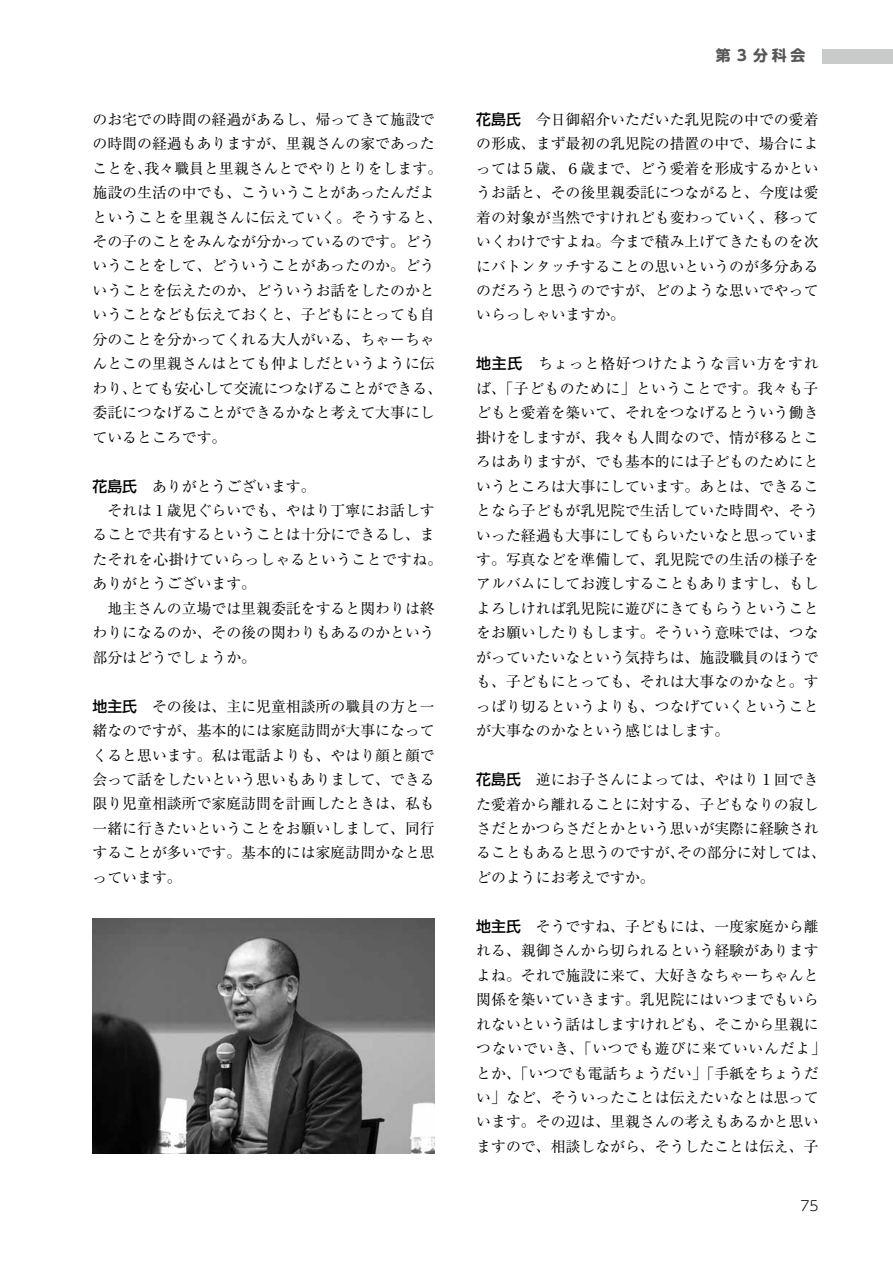
<style>
.page{position:relative;width:893px;height:1263px;background:#fff}
.page>*{position:absolute;margin:0;border:0;box-sizing:border-box;transform-origin:0 0}
.t1{font:14.85px/24.5px "Ryumin Pro";color:#000}
.t2{font:14.85px "Ryumin Pro";letter-spacing:.025em;color:#000}
.t3{font:700 14.85px "UD Shin M Go Pro";letter-spacing:.25em;color:#595757}
.t4{font:300 13.8px "UD Shin M Go Pro";color:#000}
.s1{font-family:"Shin Go Pro";font-weight:500}
</style>
<div class="page">
<div style="left:822px;top:49px;width:71px;height:15px;background:#c9caca"></div>
<img style="left:92px;top:918px;width:343px;height:235px">
<p class="t1" style="left:92px;top:106px;width:351px">のお宅での時間の経過があるし、帰ってきて施設での時間の経過もありますが、里親さんの家であったことを、我々職員と里親さんとでやりとりをします。施設の生活の中でも、こういうことがあったんだよということを里親さんに伝えていく。そうすると、その子のことをみんなが分かっているのです。どういうことをして、どういうことがあったのか。どういうことを伝えたのか、どういうお話をしたのかということなども伝えておくと、子どもにとっても自分のことを分かってくれる大人がいる、ちゃーちゃんとこの里親さんはとても仲よしだというように伝わり、とても安心して交流につなげることができる、委託につなげることができるかなと考えて大事にしているところです。</p>
<p class="t1" style="left:92px;top:473px;width:225px"><span class="s1">花島氏　</span>ありがとうございます。</p>
<p class="t1" style="left:107px;top:497px;width:329px">それは１歳児ぐらいでも、やはり丁寧にお話しす</p>
<p class="t1" style="left:92px;top:522px;width:344px">ることで共有するということは十分にできるし、ま</p>
<p class="t2" style="left:92px;top:548px;width:351px">たそれを心掛けていらっしゃるということですね。</p>
<p class="t1" style="left:92px;top:570px;width:165px">ありがとうございます。</p>
<p class="t1" style="left:107px;top:595px;width:329px">地主さんの立場では里親委託をすると関わりは終</p>
<p class="t1" style="left:92px;top:619px;width:344px">わりになるのか、その後の関わりもあるのかという</p>
<p class="t1" style="left:92px;top:644px;width:165px">部分はどうでしょうか。</p>
<p class="t1" style="left:92px;top:693px;width:344px;text-align:justify"><span class="s1">地主氏　</span>その後は、主に児童相談所の職員の方と一緒なのですが、基本的には家庭訪問が大事になってくると思います。私は電話よりも、やはり顔と顔で会って話をしたいという思いもありまして、できる限り児童相談所で家庭訪問を計画したときは、私も一緒に行きたいということをお願いしまして、同行することが多いです。基本的には家庭訪問かなと思っています。</p>
<p class="t3" style="left:716px;top:43px;width:91px">第３分科会</p>
<p class="t1" style="left:476px;top:106px;width:344px;text-align:justify"><span class="s1">花島氏　</span>今日御紹介いただいた乳児院の中での愛着の形成、まず最初の乳児院の措置の中で、場合によっては５歳、６歳まで、どう愛着を形成するかというお話と、その後里親委託につながると、今度は愛着の対象が当然ですけれども変わっていく、移っていくわけですよね。今まで積み上げてきたものを次にバトンタッチすることの思いというのが多分あるのだろうと思うのですが、どのような思いでやっていらっしゃいますか。</p>
<p class="t1" style="left:476px;top:350px;width:344px;text-align:justify"><span class="s1">地主氏　</span>ちょっと格好つけたような言い方をすれば、「子どものために」ということです。我々も子どもと愛着を築いて、それをつなげるとういう働き掛けをしますが、我々も人間なので、情が移るところはありますが、でも基本的には子どものためにというところは大事にしています。あとは、できることなら子どもが乳児院で生活していた時間や、そういった経過も大事にしてもらいたいなと思っています。写真などを準備して、乳児院での生活の様子をアルバムにしてお渡しすることもありますし、もしよろしければ乳児院に遊びにきてもらうということをお願いしたりもします。そういう意味では、つながっていたいなという気持ちは、施設職員のほうでも、子どもにとっても、それは大事なのかなと。すっぱり切るというよりも、つなげていくということが大事なのかなという感じはします。</p>
<p class="t1" style="left:476px;top:766px;width:351px"><span class="s1">花島氏　</span>逆にお子さんによっては、やはり１回できた愛着から離れることに対する、子どもなりの寂しさだとかつらさだとかという思いが実際に経験されることもあると思うのですが、その部分に対しては、どのようにお考えですか。</p>
<p class="t1" style="left:476px;top:913px;width:351px"><span class="s1">地主氏　</span>そうですね、子どもには、一度家庭から離れる、親御さんから切られるという経験がありますよね。それで施設に来て、大好きなちゃーちゃんと関係を築いていきます。乳児院にはいつまでもいられないという話はしますけれども、そこから里親につないでいき、「いつでも遊びに来ていいんだよ」とか、「いつでも電話ちょうだい」「手紙をちょうだい」など、そういったことは伝えたいなとは思っています。その辺は、里親さんの考えもあるかと思いますので、相談しながら、そうしたことは伝え、子</p>
<p class="t4" style="left:800px;top:1195px;width:20px">75</p>
</div>
